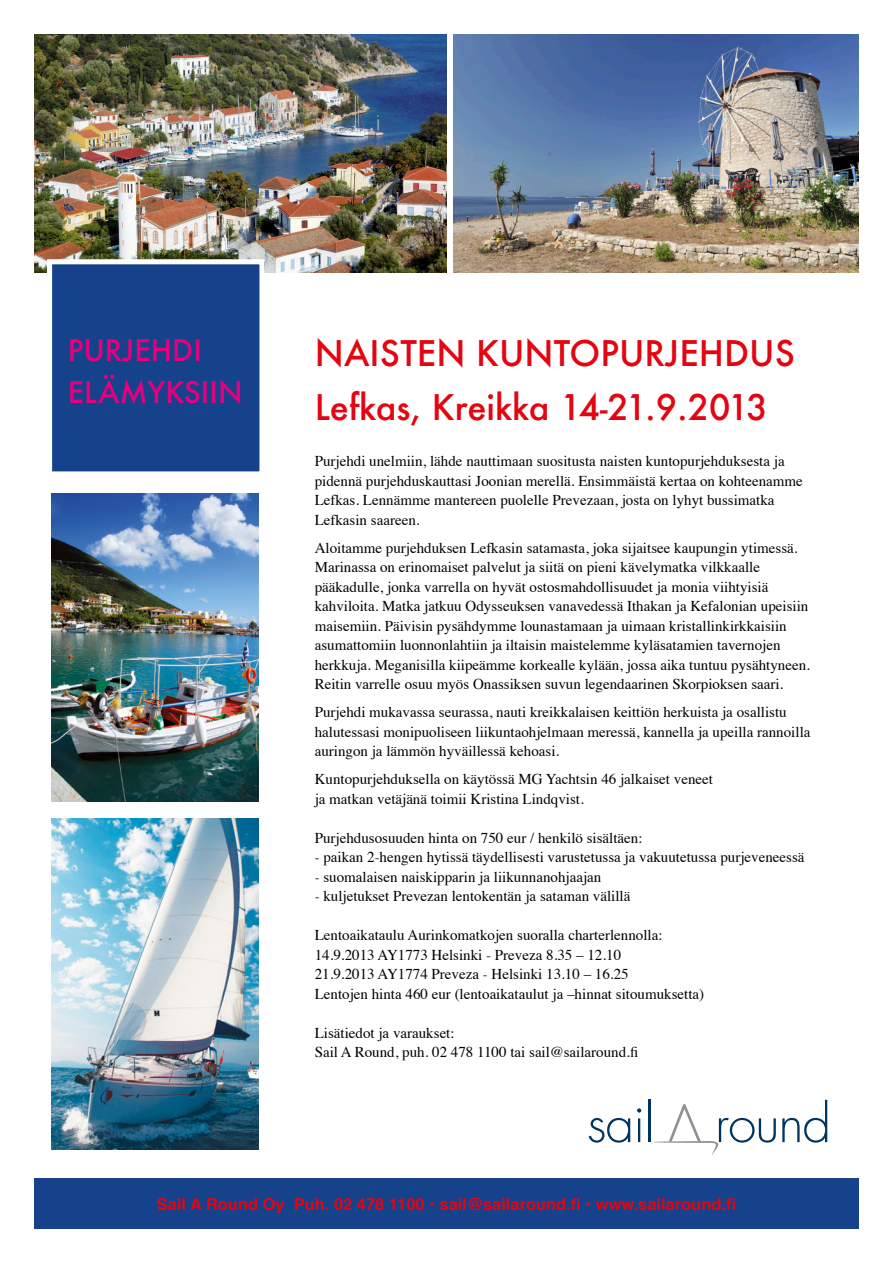
<style>
.page{position:relative;width:893px;height:1263px;background:#fff}
.page>*{position:absolute;margin:0;border:0;box-sizing:border-box;transform-origin:0 0}
.t1{font:500 34.5px "Futura";color:#e30512}
.t2{font:500 29.1px "Futura";color:#e5007d}
.t3{font:700 16.5px "Helvetica";color:#e30512}
.t4{font:15px/19.5px "Times";color:#000}
</style>
<div class="page">
<img style="left:453px;top:34px;width:406px;height:238px">
<img style="left:34px;top:34px;width:412px;height:238px">
<svg style="left:589px;top:1118px;width:41px;height:24px"></svg>
<hr style="left:638px;top:1118px;width:2px;height:24px;background:#003461">
<svg style="left:637px;top:1108px;width:4px;height:4px"></svg>
<hr style="left:648px;top:1100px;width:2px;height:42px;background:#003461">
<svg style="left:782px;top:1100px;width:45px;height:42px"></svg>
<svg style="left:653px;top:1104px;width:123px;height:51px"></svg>
<svg style="left:44px;top:257px;width:223px;height:215px"></svg>
<div style="left:34px;top:1179px;width:825px;height:50px;background:#15428b"></div>
<img style="left:51px;top:493px;width:208px;height:308px">
<img style="left:51px;top:818px;width:208px;height:332px">
<p class="t2" style="left:68px;top:330px;width:136px">PURJEHDI</p>
<p class="t2" style="left:68px;top:372px;width:176px">ELÄMYKSIIN</p>
<p class="t1" style="left:315px;top:330px;width:482px">NAISTEN KUNTOPURJEHDUS</p>
<p class="t1" style="left:315px;top:384px;width:455px">Lefkas, Kreikka 14-21.9.2013</p>
<p class="t4" style="left:315px;top:450px;width:490px">Purjehdi unelmiin, lähde nauttimaan suositusta naisten kuntopurjehduksesta ja pidennä purjehduskauttasi Joonian merellä. Ensimmäistä kertaa on kohteenamme Lefkas. Lennämme mantereen puolelle Prevezaan, josta on lyhyt bussimatka Lefkasin saareen.</p>
<p class="t4" style="left:315px;top:537px;width:497px">Aloitamme purjehduksen Lefkasin satamasta, joka sijaitsee kaupungin ytimessä.<br>Marinassa on erinomaiset palvelut ja siitä on pieni kävelymatka vilkkaalle pääkadulle, jonka varrella on hyvät ostosmahdollisuudet ja monia viihtyisiä kahviloita. Matka jatkuu Odysseuksen vanavedessä Ithakan ja Kefalonian upeisiin maisemiin. Päivisin pysähdymme lounastamaan ja uimaan kristallinkirkkaisiin asumattomiin luonnonlahtiin ja iltaisin maistelemme kyläsatamien tavernojen herkkuja. Meganisilla kiipeämme korkealle kylään, jossa aika tuntuu pysähtyneen.<br>Reitin varrelle osuu myös Onassiksen suvun legendaarinen Skorpioksen saari.</p>
<p class="t4" style="left:315px;top:701px;width:497px">Purjehdi mukavassa seurassa, nauti kreikkalaisen keittiön herkuista ja osallistu halutessasi monipuoliseen liikuntaohjelmaan meressä, kannella ja upeilla rannoilla auringon ja lämmön hyväillessä kehoasi.</p>
<p class="t4" style="left:315px;top:768px;width:400px">Kuntopurjehduksella on käytössä MG Yachtsin 46 jalkaiset veneet ja matkan vetäjänä toimii Kristina Lindqvist.</p>
<p class="t4" style="left:315px;top:827px;width:329px">Purjehdusosuuden hinta on 750 eur / henkilö sisältäen:</p>
<p class="t4" style="left:315px;top:846px;width:491px">- paikan 2-hengen hytissä täydellisesti varustetussa ja vakuutetussa purjeveneessä</p>
<p class="t4" style="left:315px;top:866px;width:288px">- suomalaisen naiskipparin ja liikunnanohjaajan</p>
<p class="t4" style="left:315px;top:885px;width:317px">- kuljetukset Prevezan lentokentän ja sataman välillä</p>
<p class="t4" style="left:315px;top:924px;width:349px">Lentoaikataulu Aurinkomatkojen suoralla charterlennolla:</p>
<p class="t4" style="left:315px;top:944px;width:308px">14.9.2013 AY1773 Helsinki - Preveza 8.35 – 12.10</p>
<p class="t4" style="left:315px;top:963px;width:316px">21.9.2013 AY1774 Preveza - Helsinki 13.10 – 16.25</p>
<p class="t4" style="left:315px;top:983px;width:391px">Lentojen hinta 460 eur (lentoaikataulut ja –hinnat sitoumuksetta)</p>
<p class="t4" style="left:315px;top:1022px;width:141px">Lisätiedot ja varaukset:</p>
<p class="t4" style="left:315px;top:1041px;width:325px">Sail A Round, puh. 02 478 1100 tai sail@sailaround.fi</p>
<p class="t3" style="left:157px;top:1191px;width:581px">Sail A Round Oy Puh. 02 478 1100 • sail@sailaround.fi • www.sailaround.fi</p>
</div>
